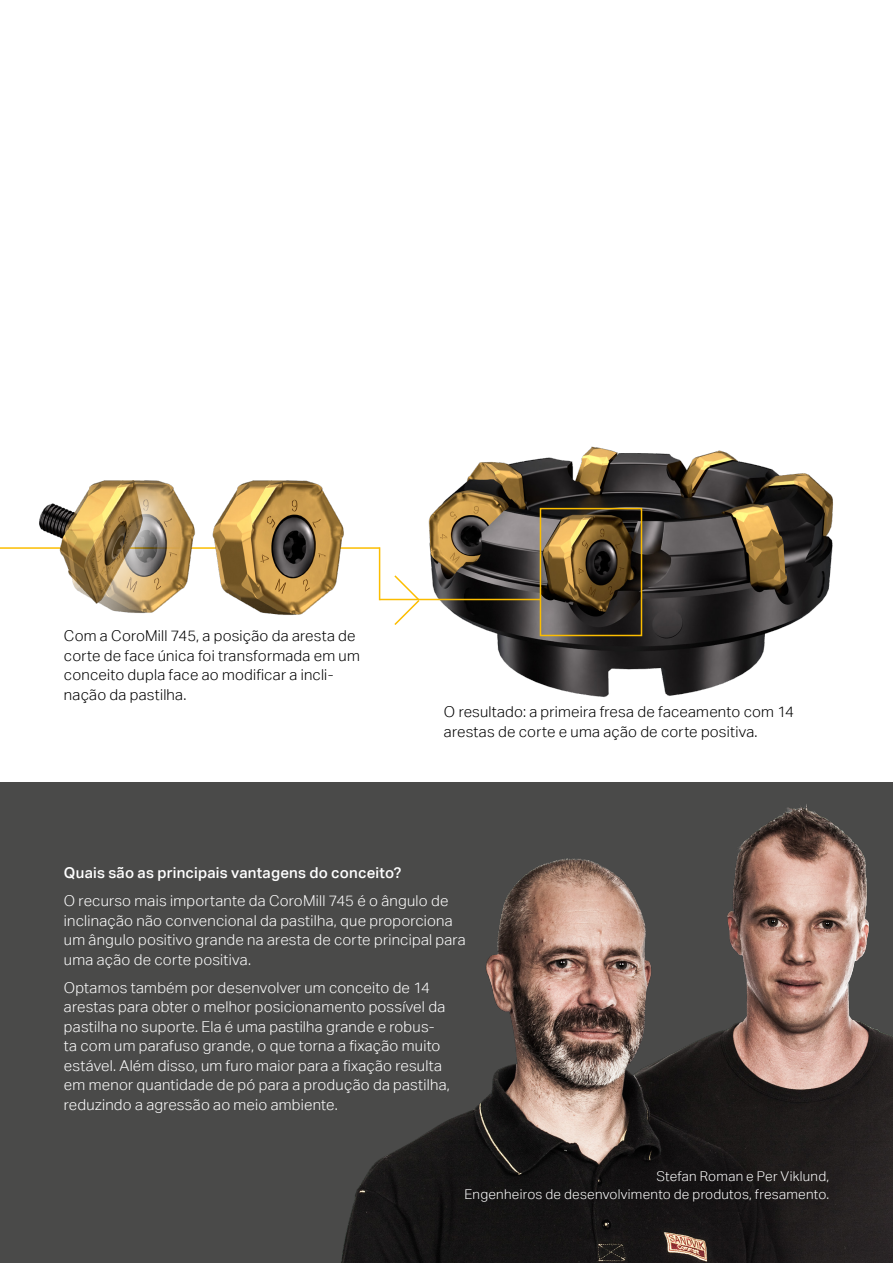
<style>
.page{position:relative;width:893px;height:1263px;background:#fff}
.page>*{position:absolute;margin:0;border:0;box-sizing:border-box;transform-origin:0 0}
.t1{font:300 15px/19.5px "Aktiv Grotesk";letter-spacing:.015em;color:#fff}
.t2{font:300 15px/19.5px "Aktiv Grotesk";letter-spacing:.015em;color:#000}
.t3{font:500 15px "Aktiv Grotesk";letter-spacing:.015em;color:#fff}
.t4{font:300 13.5px/18px "Aktiv Grotesk";letter-spacing:.02em;color:#fff;text-align:right}
</style>
<div class="page">
<img style="left:421px;top:446px;width:412px;height:251px">
<hr style="left:0;top:547px;width:380px;height:2px;background:#fcbd00">
<div style="left:0;top:782px;width:893px;height:481px;background:#4a4a49"></div>
<hr style="left:379px;top:547px;width:1px;height:53px;background:#fcbd00">
<hr style="left:380px;top:599px;width:160px;height:1px;background:#fcbd00">
<img style="left:32px;top:480px;width:169px;height:133px">
<img style="left:201px;top:480px;width:153px;height:135px">
<div style="left:540px;top:508px;width:102px;height:128px;border:2px solid #fcbd00"></div>
<img style="left:341px;top:804px;width:552px;height:459px">
<svg style="left:393px;top:575px;width:28px;height:50px"></svg>
<p class="t2" style="left:64px;top:626px;width:297px">Com a CoroMill 745, a posição da aresta de corte de face única foi transformada em um conceito dupla face ao modificar a incli&shy;nação da pastilha.</p>
<p class="t2" style="left:444px;top:702px;width:352px">O resultado: a primeira fresa de faceamento com 14 arestas de corte e uma ação de corte positiva.</p>
<p class="t3" style="left:64px;top:864px;width:339px">Quais são as principais vantagens do conceito?</p>
<p class="t1" style="left:64px;top:891px;width:403px">O recurso mais importante da CoroMill 745 é o ângulo de inclinação não convencional da pastilha, que proporciona um ângulo positivo grande na aresta de corte principal para uma ação de corte positiva.</p>
<p class="t1" style="left:64px;top:977px;width:387px">Optamos também por desenvolver um conceito de 14 arestas para obter o melhor posicionamento possível da pastilha no suporte. Ela é uma pastilha grande e robus&shy;ta com um parafuso grande, o que torna a fixação muito estável. Além disso, um furo maior para a fixação resulta em menor quantidade de pó para a produção da pastilha, reduzindo a agressão ao meio ambiente.</p>
<p class="t4" style="left:464px;top:1167px;width:366px">Stefan Roman e Per Viklund,<br>Engenheiros de desenvolvimento de produtos, fresamento.</p>
</div>
